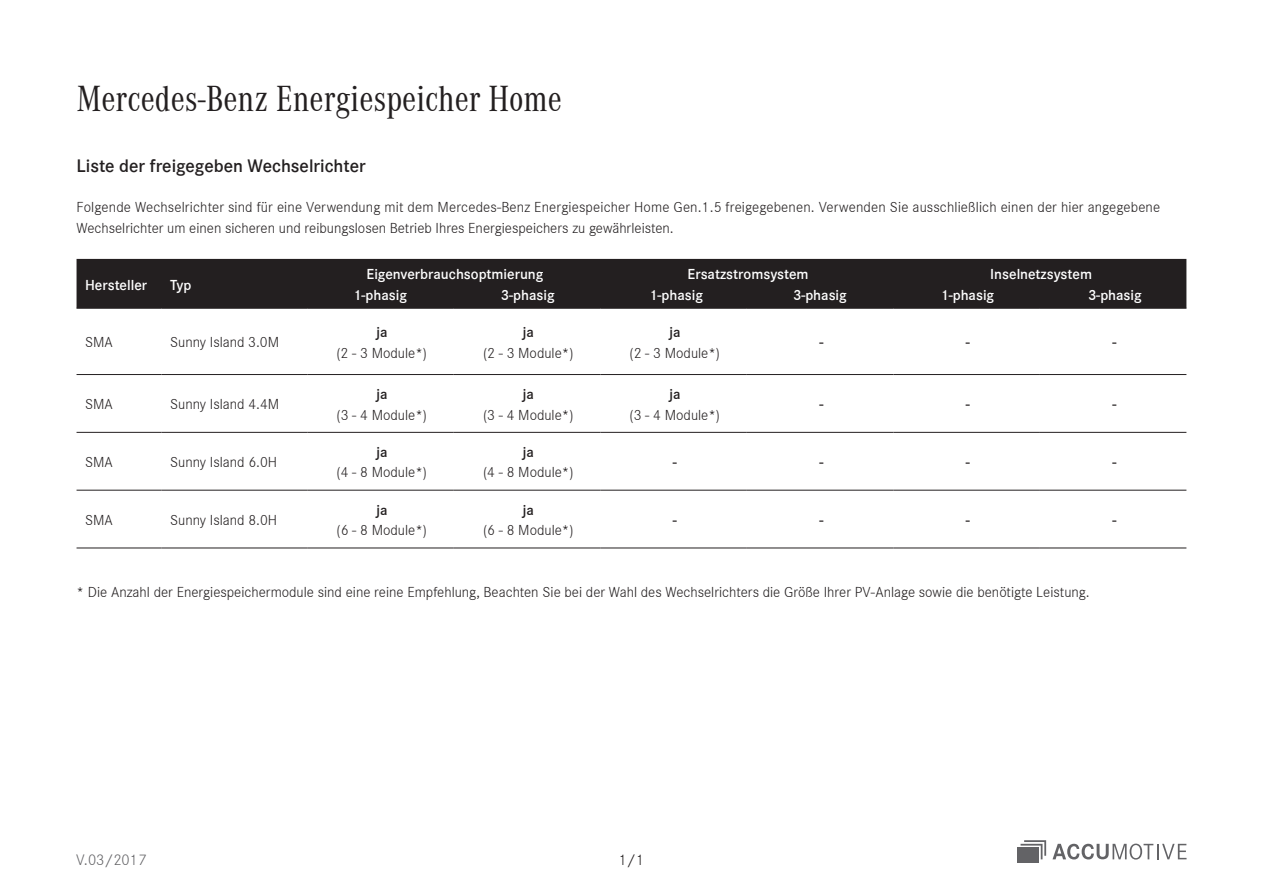
<style>
.page{position:relative;width:1263px;height:893px;background:#fff}
.page>*{position:absolute;margin:0;border:0;box-sizing:border-box;transform-origin:0 0}
.t1{font:37.5px "Daimler CAC";color:#231f20}
.t2{font:600 18.75px "Daimler CS";color:#231f20}
.t3{font:300 15.75px "Daimler CS";color:#636366}
.t4{font:300 15.75px "Daimler CS";color:#231f20}
.t5{font:300 15px/20.2px "Daimler CS";color:#231f20}
.t6{font:600 15px/20.2px "Daimler CS";color:#fff}
.t7{font:600 15px "Daimler CS";color:#231f20}
</style>
<div class="page">
<div style="left:77px;top:259px;width:1109px;height:49px;background:#231f20"></div>
<hr style="left:77px;top:374px;width:85px;height:1px;background:#231f20">
<hr style="left:162px;top:374px;width:145px;height:1px;background:#231f20">
<hr style="left:454px;top:374px;width:146px;height:1px;background:#231f20">
<hr style="left:600px;top:374px;width:147px;height:1px;background:#231f20">
<hr style="left:747px;top:374px;width:146px;height:1px;background:#231f20">
<hr style="left:893px;top:374px;width:147px;height:1px;background:#231f20">
<hr style="left:1040px;top:374px;width:146px;height:1px;background:#231f20">
<hr style="left:77px;top:432px;width:85px;height:1px;background:#231f20">
<hr style="left:162px;top:432px;width:145px;height:1px;background:#231f20">
<hr style="left:307px;top:432px;width:147px;height:1px;background:#231f20">
<hr style="left:454px;top:432px;width:146px;height:1px;background:#231f20">
<hr style="left:600px;top:432px;width:147px;height:1px;background:#231f20">
<hr style="left:747px;top:432px;width:146px;height:1px;background:#231f20">
<hr style="left:893px;top:432px;width:147px;height:1px;background:#231f20">
<hr style="left:1040px;top:432px;width:146px;height:1px;background:#231f20">
<hr style="left:77px;top:490px;width:85px;height:1px;background:#231f20">
<hr style="left:162px;top:490px;width:145px;height:1px;background:#231f20">
<hr style="left:307px;top:490px;width:147px;height:1px;background:#231f20">
<hr style="left:454px;top:490px;width:146px;height:1px;background:#231f20">
<hr style="left:600px;top:490px;width:147px;height:1px;background:#231f20">
<hr style="left:747px;top:490px;width:146px;height:1px;background:#231f20">
<hr style="left:893px;top:490px;width:147px;height:1px;background:#231f20">
<hr style="left:1040px;top:490px;width:146px;height:1px;background:#231f20">
<hr style="left:77px;top:548px;width:85px;height:1px;background:#231f20">
<hr style="left:162px;top:548px;width:145px;height:1px;background:#231f20">
<hr style="left:307px;top:548px;width:147px;height:1px;background:#231f20">
<hr style="left:454px;top:548px;width:146px;height:1px;background:#231f20">
<hr style="left:600px;top:548px;width:147px;height:1px;background:#231f20">
<hr style="left:747px;top:548px;width:146px;height:1px;background:#231f20">
<hr style="left:893px;top:548px;width:147px;height:1px;background:#231f20">
<hr style="left:1040px;top:548px;width:146px;height:1px;background:#231f20">
<hr style="left:307px;top:374px;width:147px;height:1px;background:#231f20">
<hr style="left:307px;top:308px;width:147px;height:1px;background:#231f20">
<hr style="left:454px;top:308px;width:146px;height:1px;background:#231f20">
<hr style="left:77px;top:308px;width:85px;height:1px;background:#231f20">
<hr style="left:162px;top:308px;width:145px;height:1px;background:#231f20">
<hr style="left:600px;top:308px;width:147px;height:1px;background:#231f20">
<hr style="left:747px;top:308px;width:146px;height:1px;background:#231f20">
<hr style="left:893px;top:308px;width:147px;height:1px;background:#231f20">
<hr style="left:1040px;top:308px;width:146px;height:1px;background:#231f20">
<svg style="left:1020px;top:840px;width:26px;height:19px"></svg>
<div style="left:1017px;top:847px;width:22px;height:16px;background:#636366"></div>
<svg style="left:1052px;top:844px;width:134px;height:15px"></svg>
<h1 class="t1" style="left:77px;top:73px;width:487px">Mercedes-Benz Energiespeicher Home</h1>
<p class="t2" style="left:77px;top:152px;width:291px">Liste der freigegeben Wechselrichter</p>
<p class="t5" style="left:77px;top:196px;width:1085px">Folgende Wechselrichter sind für eine Verwendung mit dem Mercedes-Benz Energiespeicher Home Gen.1.5 freigegebenen. Verwenden Sie ausschließlich einen der hier angegebene<br>Wechselrichter um einen sicheren und reibungslosen Betrieb Ihres Energiespeichers zu gewährleisten.</p>
<p class="t6" style="left:85px;top:273px;width:64px">Hersteller</p>
<p class="t6" style="left:170px;top:273px;width:23px">Typ</p>
<p class="t6" style="left:353px;top:263px;width:192px;text-indent:13px">Eigenverbrauchsoptmierung<br>1-phasig</p>
<p class="t6" style="left:501px;top:284px;width:55px">3-phasig</p>
<p class="t6" style="left:649px;top:263px;width:161px;text-indent:38px">Ersatzstromsystem<br>1-phasig</p>
<p class="t6" style="left:793px;top:284px;width:55px">3-phasig</p>
<p class="t6" style="left:940px;top:263px;width:153px;text-indent:50px">Inselnetzsystem<br>1-phasig</p>
<p class="t6" style="left:1088px;top:284px;width:55px">3-phasig</p>
<p class="t5" style="left:85px;top:331px;width:29px">SMA</p>
<p class="t5" style="left:170px;top:331px;width:111px">Sunny Island 3.0M</p>
<p class="t7" style="left:376px;top:321px;width:13px">ja</p>
<p class="t5" style="left:337px;top:342px;width:92px">(2 - 3 Module*)</p>
<p class="t7" style="left:523px;top:321px;width:13px">ja</p>
<p class="t5" style="left:483px;top:342px;width:92px">(2 - 3 Module*)</p>
<p class="t7" style="left:669px;top:321px;width:13px">ja</p>
<p class="t5" style="left:630px;top:342px;width:92px">(2 - 3 Module*)</p>
<p class="t7" style="left:819px;top:331px;width:6px">-</p>
<p class="t7" style="left:966px;top:331px;width:6px">-</p>
<p class="t7" style="left:1112px;top:331px;width:6px">-</p>
<p class="t5" style="left:85px;top:393px;width:29px">SMA</p>
<p class="t5" style="left:170px;top:393px;width:111px">Sunny Island 4.4M</p>
<p class="t7" style="left:376px;top:383px;width:13px">ja</p>
<p class="t5" style="left:337px;top:404px;width:92px">(3 - 4 Module*)</p>
<p class="t7" style="left:523px;top:383px;width:13px">ja</p>
<p class="t5" style="left:483px;top:404px;width:92px">(3 - 4 Module*)</p>
<p class="t7" style="left:669px;top:383px;width:13px">ja</p>
<p class="t5" style="left:630px;top:404px;width:92px">(3 - 4 Module*)</p>
<p class="t7" style="left:819px;top:393px;width:6px">-</p>
<p class="t7" style="left:966px;top:393px;width:6px">-</p>
<p class="t7" style="left:1112px;top:393px;width:6px">-</p>
<p class="t5" style="left:85px;top:451px;width:29px">SMA</p>
<p class="t5" style="left:170px;top:451px;width:108px">Sunny Island 6.0H</p>
<p class="t7" style="left:376px;top:441px;width:13px">ja</p>
<p class="t5" style="left:337px;top:461px;width:92px">(4 - 8 Module*)</p>
<p class="t7" style="left:523px;top:441px;width:13px">ja</p>
<p class="t5" style="left:483px;top:461px;width:92px">(4 - 8 Module*)</p>
<p class="t7" style="left:673px;top:451px;width:6px">-</p>
<p class="t7" style="left:819px;top:451px;width:6px">-</p>
<p class="t7" style="left:966px;top:451px;width:6px">-</p>
<p class="t7" style="left:1112px;top:451px;width:6px">-</p>
<p class="t5" style="left:85px;top:509px;width:29px">SMA</p>
<p class="t5" style="left:170px;top:509px;width:108px">Sunny Island 8.0H</p>
<p class="t7" style="left:376px;top:499px;width:13px">ja</p>
<p class="t5" style="left:337px;top:519px;width:92px">(6 - 8 Module*)</p>
<p class="t7" style="left:523px;top:499px;width:13px">ja</p>
<p class="t5" style="left:483px;top:519px;width:92px">(6 - 8 Module*)</p>
<p class="t7" style="left:673px;top:509px;width:6px">-</p>
<p class="t7" style="left:819px;top:509px;width:6px">-</p>
<p class="t7" style="left:966px;top:509px;width:6px">-</p>
<p class="t7" style="left:1112px;top:509px;width:6px">-</p>
<p class="t5" style="left:77px;top:581px;width:1015px">* Die Anzahl der Energiespeichermodule sind eine reine Empfehlung, Beachten Sie bei der Wahl des Wechselrichters die Größe Ihrer PV-Anlage sowie die benötigte Leistung.</p>
<p class="t3" style="left:76px;top:849px;width:71px">V.03/2017</p>
<p class="t4" style="left:619px;top:849px;width:27px">1/1</p>
</div>
